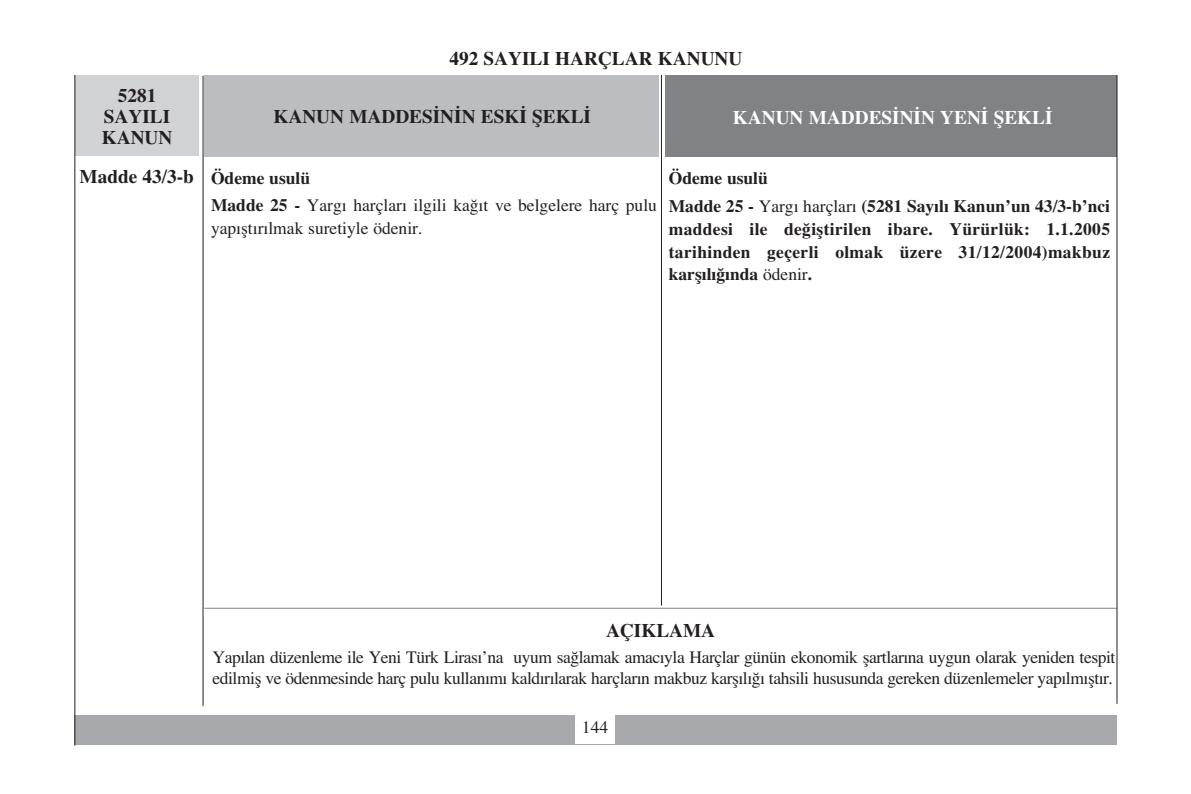
<style>
.page{position:relative;width:1191px;height:794px;background:#fff}
.page>*{position:absolute;margin:0;border:0;box-sizing:border-box;transform-origin:0 0}
.t1{font:700 19.25px/21px "Times Kill";color:#231f20;text-align:center}
.t2{font:700 19.25px "Times Kill";color:#fff}
.t3{font:17.5px/21px "Times Kill";letter-spacing:-.025em;color:#231f20}
.t4{font:700 17.5px/22.8px "Times Kill";letter-spacing:.02em;color:#231f20;text-align:justify}
.t5{font:17.5px/27.7px "Times Kill";color:#231f20}
.t6{font:700 17.5px/27.7px "Times Kill";color:#231f20}
.s1{font-weight:700}
.s2{font-weight:400}
</style>
<div class="page">
<div style="left:666px;top:75px;width:451px;height:82px;background:#808285"></div>
<div style="left:204px;top:76px;width:455px;height:81px;background:#bcbdc0"></div>
<div style="left:75px;top:76px;width:123px;height:80px;background:#d1d2d4"></div>
<hr style="left:661px;top:75px;width:1px;height:530px;background:#231f20">
<div style="left:75px;top:715px;width:1042px;height:30px;background:#a8a9ad"></div>
<div style="left:575px;top:709px;width:40px;height:34px;background:#fff"></div>
<hr style="left:204px;top:608px;width:913px;height:1px;background:#808285">
<hr style="left:74px;top:75px;width:1px;height:670px;background:#231f20">
<hr style="left:1116px;top:75px;width:1px;height:628px;background:#231f20">
<hr style="left:203px;top:76px;width:1px;height:630px;background:#231f20">
<p class="t1" style="left:102px;top:85px;width:72px">5281<br>SAYILI<br>KANUN</p>
<p class="t1" style="left:449px;top:48px;width:294px">492 SAYILI HARÇLAR KANUNU</p>
<p class="t1" style="left:273px;top:106px;width:319px">KANUN MADDES‹N‹N ESK‹ fiEKL‹</p>
<p class="t2" style="left:733px;top:106px;width:321px">KANUN MADDES‹N‹N YEN‹ fiEKL‹</p>
<p class="t5" style="left:211px;top:164px;width:447px"><span class="s1">Ödeme usulü<br>Madde 25 -</span> Yarg› harçlar› ilgili ka¤›t ve belgelere harç pulu</p>
<p class="t5" style="left:211px;top:214px;width:213px">yap›flt›r›lmak suretiyle ödenir.</p>
<p class="t1" style="left:79px;top:166px;width:116px">Madde 43/3-b</p>
<p class="t6" style="left:668px;top:164px;width:443px">Ödeme usulü<br>Madde 25 - <span class="s2">Yarg› harçlar›</span> (5281 Say›l› Kanun’un 43/3-b’nci</p>
<p class="t4" style="left:668px;top:217px;width:443px">maddesi ile de¤ifltirilen ibare. Yürürlük: 1.1.2005 tarihinden geçerli olmak üzere 31/12/2004)makbuz karfl›l›¤›nda <span class="s2">ödenir</span>.</p>
<p class="t1" style="left:606px;top:619px;width:111px">AÇIKLAMA</p>
<p class="t3" style="left:212px;top:646px;width:904px">Yap›lan düzenleme ile Yeni Türk Liras›’na uyum sa¤lamak amac›yla Harçlar günün ekonomik flartlar›na uygun olarak yeniden tespit edilmifl ve ödenmesinde harç pulu kullan›m› kald›r›larak harçlar›n makbuz karfl›l›¤› tahsili hususunda gereken düzenlemeler yap›lm›flt›r.</p>
<p class="t3" style="left:582px;top:716px;width:28px">144</p>
</div>
